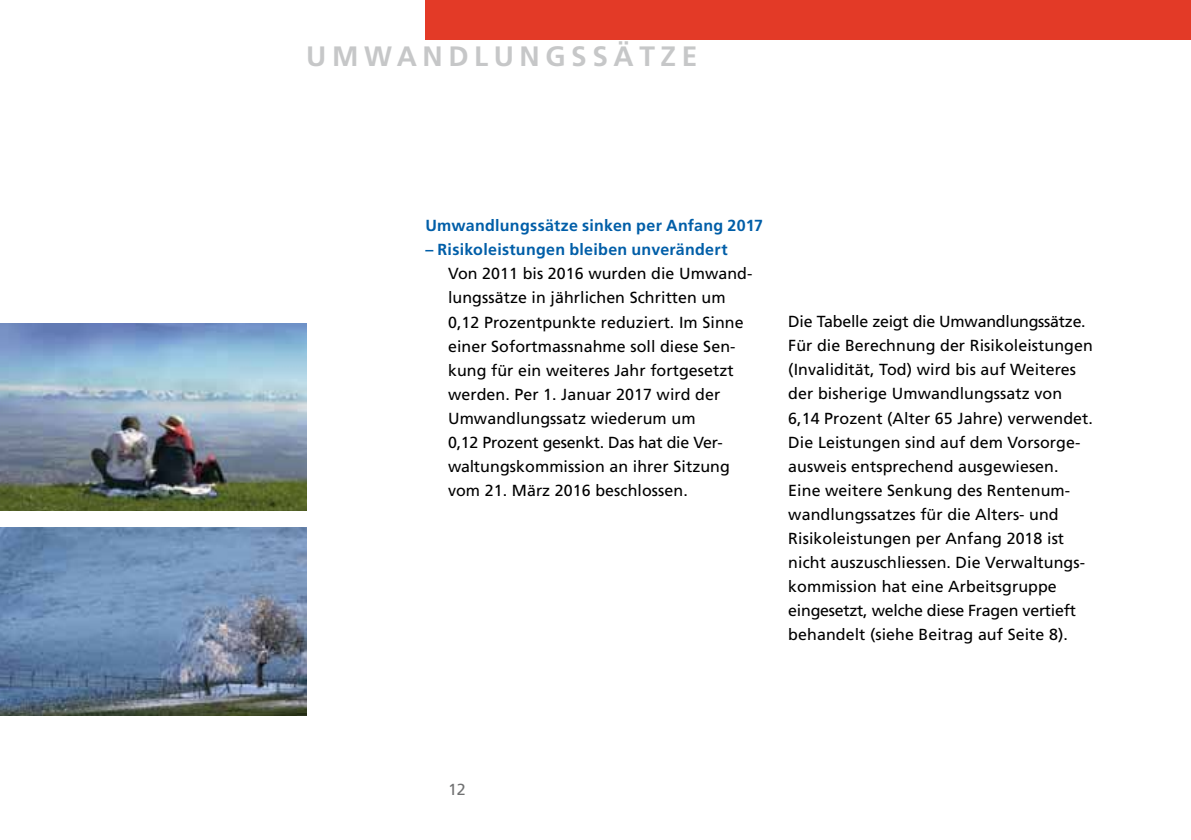
<style>
.page{position:relative;width:1191px;height:840px;background:#fff}
.page>*{position:absolute;margin:0;border:0;box-sizing:border-box;transform-origin:0 0}
.t1{font:700 28px "Frutiger";letter-spacing:.2em;color:#c6c7c8}
.t2{font:16px/24px "Frutiger";letter-spacing:.005em;color:#000}
.t3{font:700 16px "Frutiger";letter-spacing:.02em;color:#005ea8}
.t4{font:16px "Frutiger";color:#707172}
</style>
<div class="page">
<div style="left:425px;top:0;width:766px;height:40px;background:#e33a27"></div>
<img style="left:0;top:323px;width:306px;height:187px">
<img style="left:0;top:527px;width:306px;height:187px">
<h1 class="t1" style="left:306px;top:40px;width:392px">U mwandl ungssä tze</h1>
<p class="t3" style="left:425px;top:216px;width:339px">Umwandlungssätze sinken per Anfang 2017</p>
<p class="t3" style="left:425px;top:240px;width:304px">– Risikoleistungen bleiben unverändert</p>
<p class="t2" style="left:448px;top:262px;width:306px">Von 2011 bis 2016 wurden die Umwand&shy;lungssätze in jährlichen Schritten um 0,12 Prozentpunkte reduziert. Im Sinne einer Sofortmassnahme soll diese Sen&shy;kung für ein weiteres Jahr fortgesetzt werden. Per 1. Januar 2017 wird der Umwandlungssatz wiederum um<br>0,12 Prozent gesenkt. Das hat die Ver&shy;waltungskommission an ihrer Sitzung vom 21. März 2016 beschlossen.</p>
<p class="t2" style="left:788px;top:310px;width:306px">Die Tabelle zeigt die Umwandlungssätze.<br>Für die Berechnung der Risikoleistungen (Invalidität, Tod) wird bis auf Weiteres der bisherige Umwandlungssatz von 6,14 Prozent (Alter 65 Jahre) verwendet.<br>Die Leistungen sind auf dem Vorsorge&shy;ausweis entsprechend ausgewiesen.<br>Eine weitere Senkung des Rentenum&shy;wandlungssatzes für die Alters- und Risikoleistungen per Anfang 2018 ist nicht auszuschliessen. Die Verwaltungs&shy;kommission hat eine Arbeitsgruppe eingesetzt, welche diese Fragen vertieft behandelt (siehe Beitrag auf Seite 8).</p>
<p class="t4" style="left:448px;top:779px;width:19px">12</p>
</div>
